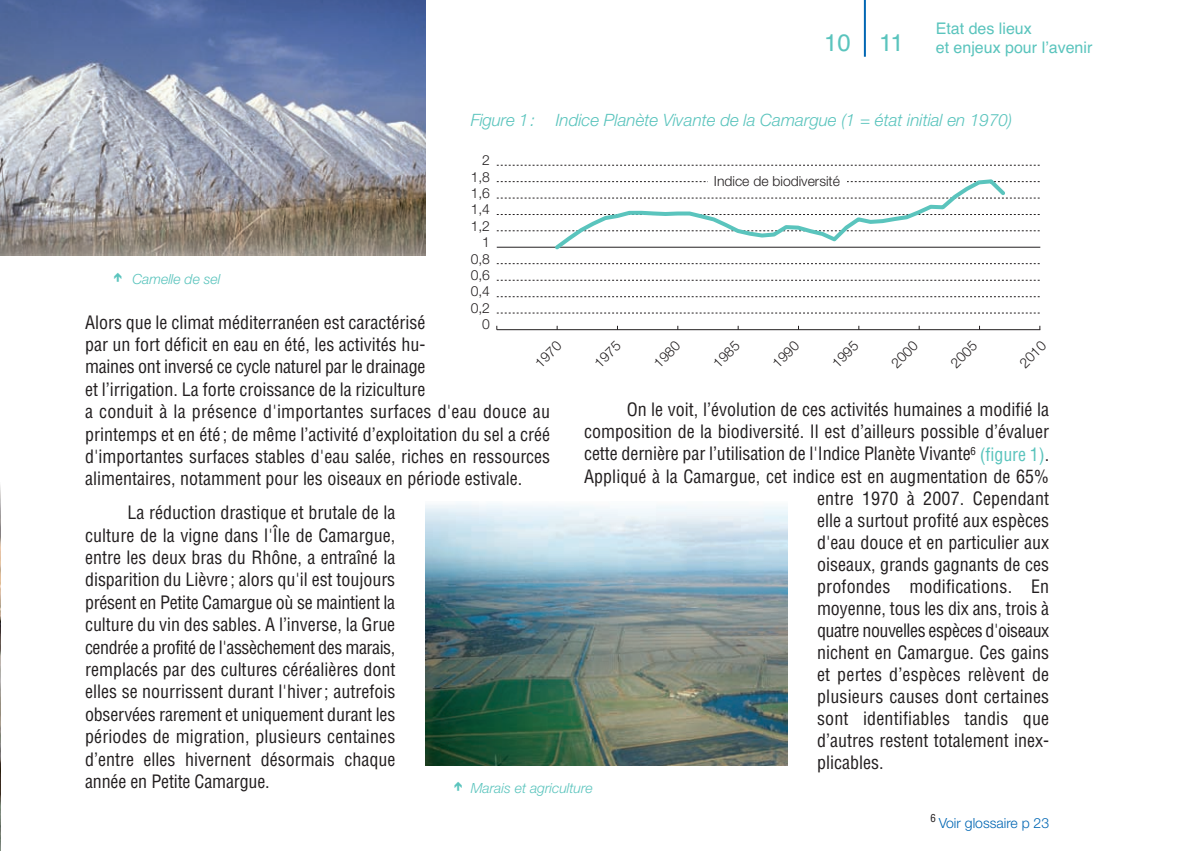
<style>
.page{position:relative;width:1191px;height:851px;background:#fff}
.page>*{position:absolute;margin:0;border:0;box-sizing:border-box;transform-origin:0 0}
.t1{font:24px "Helvetica";color:#5ac4bd}
.t2{font:condensed 18px/22.4px "Helvetica";color:#231f20}
.t3{font:condensed 18px "Helvetica";letter-spacing:-.025em;color:#231f20}
.t4{font:italic 300 17px "Helvetica Neue";color:#5ac4bd}
.t5{font:16px "Helvetica";color:#5ac4bd}
.t6{font:300 14px/16.4px "Helvetica Neue";color:#231f20}
.t7{font:italic 300 14px "Helvetica Neue";color:#5ac4bd}
.t8{font:300 14px "Helvetica Neue";color:#0166b3}
.s1{color:#5ac4bd}
</style>
<div class="page">
<hr style="left:864px;top:0;width:2px;height:57px;background:#0166b3">
<img style="left:0;top:604px;width:1px;height:246px">
<img style="left:0;top:485px;width:1px;height:119px">
<img style="left:0;top:0;width:425px;height:199px">
<img style="left:0;top:199px;width:426px;height:57px">
<img style="left:425px;top:585px;width:362px;height:180px">
<img style="left:425px;top:503px;width:362px;height:82px">
<svg style="left:497px;top:165px;width:543px;height:1px"></svg>
<svg style="left:497px;top:263px;width:543px;height:1px"></svg>
<svg style="left:497px;top:280px;width:543px;height:1px"></svg>
<svg style="left:497px;top:296px;width:543px;height:1px"></svg>
<svg style="left:497px;top:312px;width:543px;height:1px"></svg>
<hr style="left:497px;top:329px;width:543px;height:1px;background:#231f20">
<svg style="left:497px;top:179px;width:543px;height:71px"></svg>
<div style="left:708px;top:173px;width:138px;height:18px;background:#fff"></div>
<p class="t5" style="left:935px;top:19px;width:98px">Etat des lieux</p>
<h1 class="t1" style="left:824px;top:29px;width:28px">10</h1>
<p class="t5" style="left:935px;top:38px;width:158px">et enjeux pour lʼavenir</p>
<h1 class="t1" style="left:879px;top:29px;width:26px">11</h1>
<p class="t4" style="left:471px;top:113px;width:543px">Figure 1 : Indice Planète Vivante de la Camargue (1 = état initial en 1970)</p>
<p class="t7" style="left:132px;top:274px;width:90px">Camelle de sel</p>
<p class="t6" style="left:482px;top:152px;width:9px">2</p>
<p class="t6" style="left:471px;top:168px;width:21px">1,8<br>1,6</p>
<p class="t6" style="left:471px;top:201px;width:21px">1,4</p>
<p class="t6" style="left:471px;top:217px;width:21px">1,2</p>
<p class="t6" style="left:482px;top:234px;width:9px">1</p>
<p class="t6" style="left:471px;top:250px;width:21px">0,8</p>
<p class="t6" style="left:471px;top:267px;width:21px">0,6</p>
<p class="t6" style="left:471px;top:283px;width:21px">0,4</p>
<p class="t6" style="left:714px;top:173px;width:127px">Indice de biodiversité</p>
<p class="t6" style="left:471px;top:300px;width:21px">0,2</p>
<p class="t2" style="left:85px;top:312px;width:466px">Alors que le climat méditerranéen est caractérisé<br>par un fort déficit en eau en été, les activités hu-<br>maines ont inversé ce cycle naturel par le drainage<br>et l’irrigation. La forte croissance de la riziculture<br>a conduit à la présence d'importantes surfaces d'eau douce au printemps et en été ; de même l’activité d’exploitation du sel a créé d'importantes surfaces stables d'eau salée, riches en ressources alimentaires, notamment pour les oiseaux en période estivale.</p>
<p class="t2" style="left:85px;top:503px;width:312px;text-align:justify;text-indent:43px">La réduction drastique et brutale de la culture de la vigne dans l'Île de Camargue, entre les deux bras du Rhône, a entraîné la disparition du Lièvre ; alors qu'il est toujours présent en Petite Camargue où se maintient la culture du vin des sables. A l’inverse, la Grue cendrée a profité de l'assèchement des marais, remplacés par des cultures céréalières dont elles se nourrissent durant l'hiver ; autrefois observées rarement et uniquement durant les périodes de migration, plusieurs centaines d’entre elles hivernent désormais chaque année en Petite Camargue.</p>
<p class="t6" style="left:482px;top:316px;width:9px">0</p>
<p class="t6" style="left:531px;top:359px;width:32px;rotate:-45deg">1970</p>
<p class="t6" style="left:591px;top:359px;width:32px;rotate:-45deg">1975</p>
<p class="t6" style="left:650px;top:359px;width:32px;rotate:-45deg">1980</p>
<p class="t6" style="left:709px;top:359px;width:32px;rotate:-45deg">1985</p>
<p class="t6" style="left:769px;top:359px;width:32px;rotate:-45deg">1990</p>
<p class="t6" style="left:828px;top:359px;width:32px;rotate:-45deg">1995</p>
<p class="t6" style="left:888px;top:359px;width:32px;rotate:-45deg">2000</p>
<p class="t6" style="left:947px;top:359px;width:32px;rotate:-45deg">2005</p>
<p class="t6" style="left:1016px;top:359px;width:32px;rotate:-45deg">2010</p>
<p class="t2" style="left:626px;top:400px;width:424px">On le voit, l’évolution de ces activités humaines a modifié la</p>
<p class="t2" style="left:584px;top:422px;width:466px">composition de la biodiversité. Il est d’ailleurs possible d’évaluer</p>
<p class="t2" style="left:584px;top:444px;width:466px">cette dernière par l’utilisation de l'Indice Planète Vivante<sup>6</sup> <span class="s1">(figure 1)</span>.</p>
<p class="t2" style="left:584px;top:466px;width:466px">Appliqué à la Camargue, cet indice est en augmentation de 65%</p>
<p class="t2" style="left:817px;top:488px;width:234px">entre 1970 à 2007. Cependant</p>
<p class="t2" style="left:817px;top:510px;width:234px">elle a surtout profité aux espèces</p>
<p class="t2" style="left:817px;top:532px;width:234px">d'eau douce et en particulier aux</p>
<p class="t2" style="left:817px;top:554px;width:234px">oiseaux, grands gagnants de ces</p>
<p class="t2" style="left:817px;top:576px;width:234px">profondes modifications. En</p>
<p class="t2" style="left:817px;top:598px;width:234px">moyenne, tous les dix ans, trois à</p>
<p class="t3" style="left:817px;top:623px;width:234px">quatre nouvelles espèces d'oiseaux</p>
<p class="t2" style="left:817px;top:642px;width:234px">nichent en Camargue. Ces gains</p>
<p class="t2" style="left:817px;top:664px;width:234px">et pertes d’espèces relèvent de</p>
<p class="t2" style="left:817px;top:686px;width:234px">plusieurs causes dont certaines</p>
<p class="t2" style="left:817px;top:708px;width:234px">sont identifiables tandis que</p>
<p class="t2" style="left:817px;top:730px;width:234px">d’autres restent totalement inex-</p>
<p class="t2" style="left:817px;top:752px;width:68px">plicables.</p>
<p class="t7" style="left:471px;top:783px;width:123px">Marais et agriculture</p>
<p class="t8" style="left:930px;top:817px;width:120px"><sup>6</sup> Voir glossaire p 23</p>
</div>
